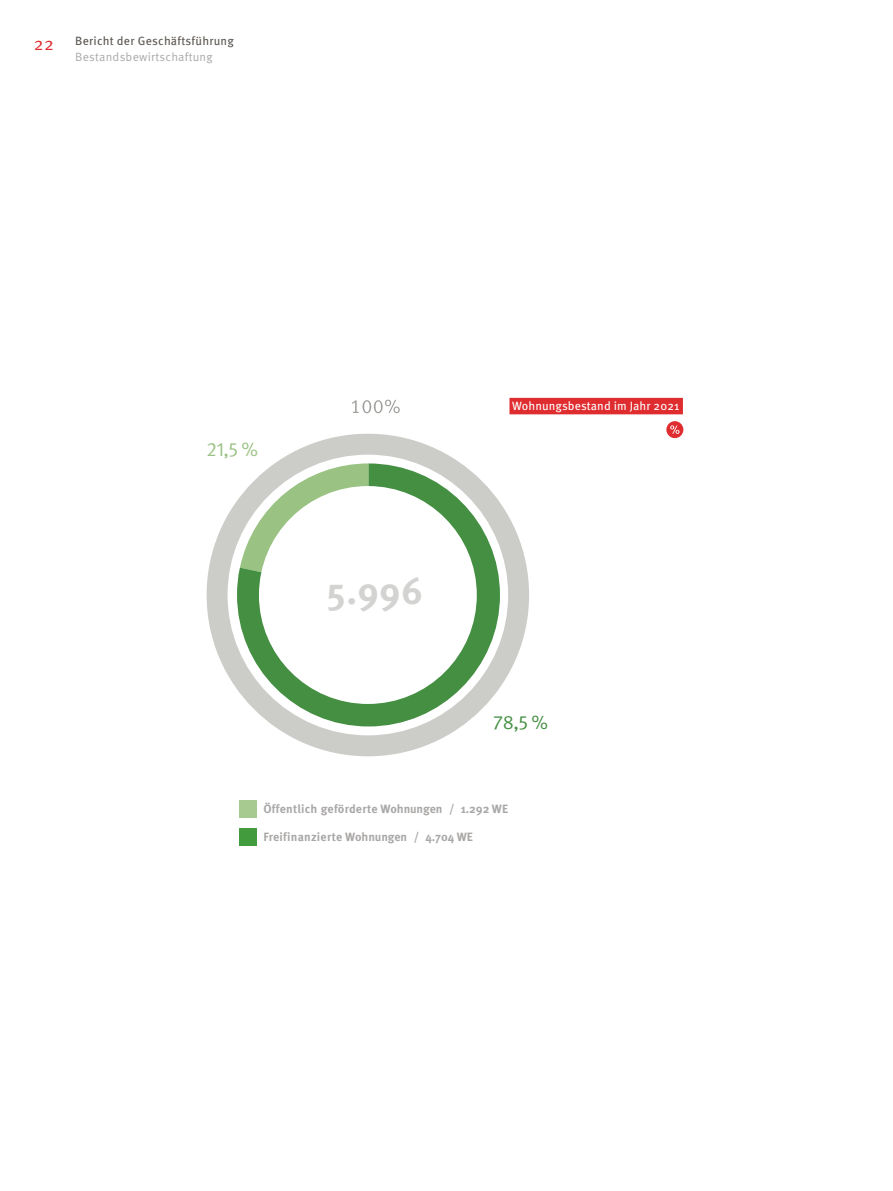
<style>
.page{position:relative;width:893px;height:1191px;background:#fff}
.page>*{position:absolute;margin:0;border:0;box-sizing:border-box;transform-origin:0 0}
.t1{font:700 37.5px "Meta OT";color:#d3d3d2}
.t2{font:19.35px "Meta OT Norm";color:#9ac283}
.t3{font:19.35px "Meta OT Norm";color:#448f42}
.t4{font:700 12px "Meta OT";letter-spacing:.01em;color:#aaa8a7}
.t5{font:12px "Meta OT";letter-spacing:.02em;color:#59544f}
.t6{font:12px "Meta OT";letter-spacing:.005em;color:#fff}
.t7{font:12px "Meta OT Norm";letter-spacing:.02em;color:#aaa8a7}
.s1{font-family:"Meta OT Norm";font-size:18px;color:#df2c2f}
</style>
<div class="page">
<div style="left:509px;top:398px;width:174px;height:16px;background:#df2c2f"></div>
<div style="left:207px;top:434px;width:322px;height:322px;background:#cccdc9;border-radius:50%"></div>
<div style="left:228px;top:454px;width:280px;height:281px;background:#fff;border-radius:50%"></div>
<svg style="left:237px;top:463px;width:263px;height:263px"></svg>
<div style="left:259px;top:486px;width:218px;height:218px;background:#fff;border-radius:50%"></div>
<svg style="left:352px;top:400px;width:48px;height:13px"></svg>
<div style="left:240px;top:800px;width:17px;height:17px;background:#a6ca8f"></div>
<div style="left:240px;top:828px;width:17px;height:17px;background:#429b3d"></div>
<div style="left:666px;top:421px;width:17px;height:17px;background:#df2c2f;border-radius:50%"></div>
<svg style="left:670px;top:425px;width:9px;height:9px"></svg>
<p class="t5" style="left:34px;top:34px;width:202px"><span class="s1">22</span> Bericht der Geschäftsführung</p>
<p class="t7" style="left:75px;top:50px;width:139px">Bestandsbewirtschaftung</p>
<h2 class="t2" style="left:207px;top:438px;width:53px">21,5 %</h2>
<h1 class="t1" style="left:327px;top:567px;width:98px">5.996</h1>
<p class="t6" style="left:512px;top:399px;width:169px">Wohnungsbestand im Jahr 2021</p>
<h2 class="t3" style="left:493px;top:710px;width:57px">78,5 %</h2>
<p class="t4" style="left:263px;top:801px;width:246px">Öffentlich geförderte Wohnungen / 1.292 WE</p>
<p class="t4" style="left:263px;top:829px;width:211px">Freifinanzierte Wohnungen / 4.704 WE</p>
</div>
